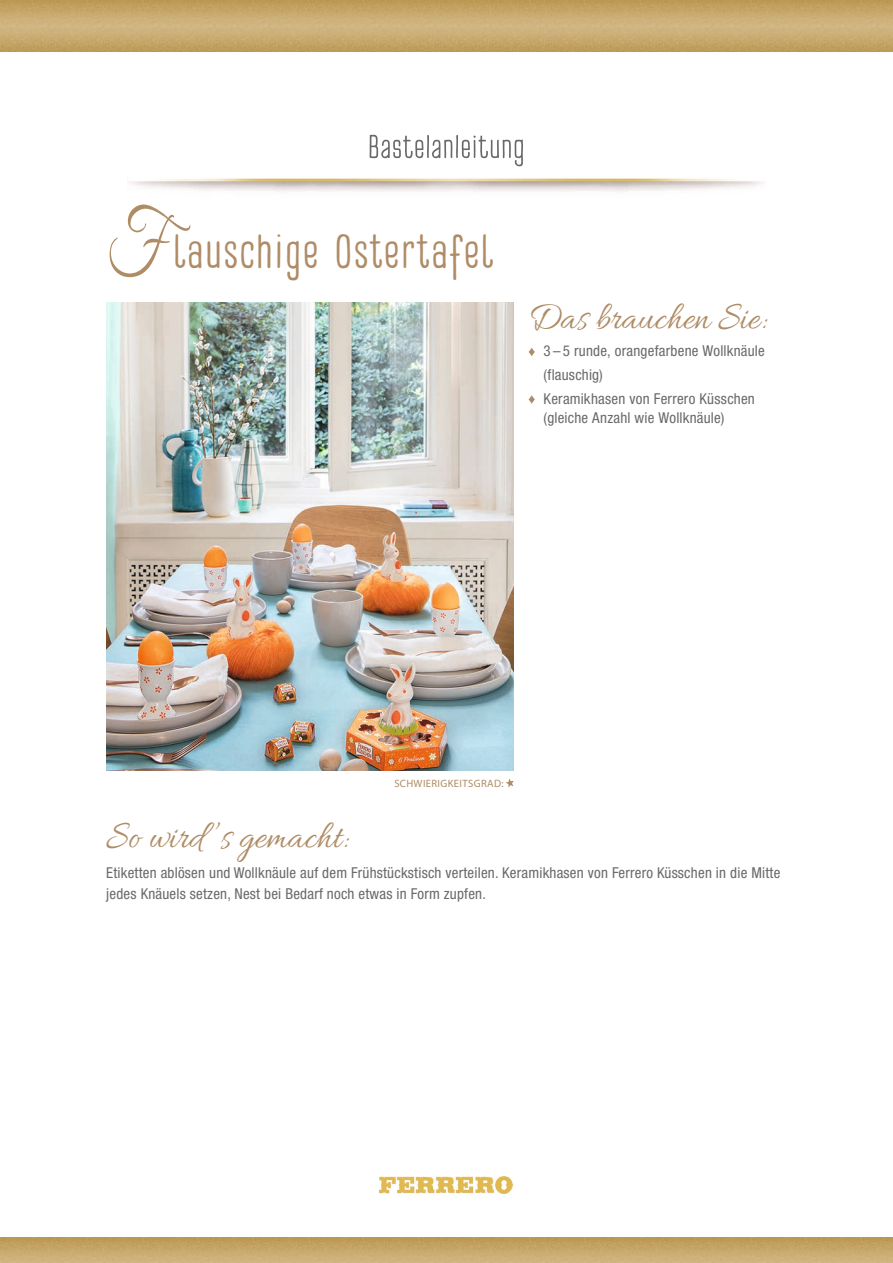
<style>
.page{position:relative;width:893px;height:1263px;background:#fff}
.page>*{position:absolute;margin:0;border:0;box-sizing:border-box;transform-origin:0 0}
.t1{font:78.75px "Good Vibrations Script";color:#af8c65;scale:.77 1}
.t2{font:51px "Allura Script";color:#af8c65;scale:.9 1}
.t3{font:48px "Frykas";color:#af8c65}
.t4{font:condensed 15px/23.7px "Helvetica Neue LT Pro";letter-spacing:.015em;color:#6a6969}
.t5{font:10.65px "Myriad Pro";letter-spacing:.035em;color:#af8c65}
</style>
<div class="page">
<img style="left:0;top:1237px;width:497px;height:26px">
<img style="left:497px;top:1237px;width:396px;height:26px">
<img style="left:0;top:0;width:497px;height:51px">
<img style="left:497px;top:0;width:396px;height:51px">
<img style="left:106px;top:303px;width:408px;height:467px">
<img style="left:379px;top:1176px;width:135px;height:18px">
<svg style="left:529px;top:348px;width:6px;height:8px"></svg>
<svg style="left:529px;top:395px;width:6px;height:9px"></svg>
<svg style="left:506px;top:778px;width:8px;height:9px"></svg>
<img style="left:129px;top:178px;width:634px;height:14px">
<svg style="left:370px;top:135px;width:153px;height:31px"></svg>
<h1 class="t1" style="left:107px;top:188px;width:83px">F</h1>
<h3 class="t3" style="left:173px;top:223px;width:323px">lauschige Ostertafel</h3>
<h2 class="t2" style="left:529px;top:290px;width:265px">Das brauchen Sie:</h2>
<p class="t4" style="left:544px;top:339px;width:223px">3 – 5 runde, orangefarbene Wollknäule (flauschig)<br>Keramikhasen von Ferrero Küsschen</p>
<p class="t4" style="left:544px;top:406px;width:182px">(gleiche Anzahl wie Wollknäule)</p>
<p class="t5" style="left:394px;top:776px;width:111px">SCHWIERIGKEITSGRAD:</p>
<h2 class="t2" style="left:106px;top:809px;width:269px">So wird ’s gemacht:</h2>
<p class="t4" style="left:106px;top:861px;width:676px;line-height:21.8px">Etiketten ablösen und Wollknäule auf dem Frühstückstisch verteilen. Keramikhasen von Ferrero Küsschen in die Mitte jedes Knäuels setzen, Nest bei Bedarf noch etwas in Form zupfen.</p>
</div>
